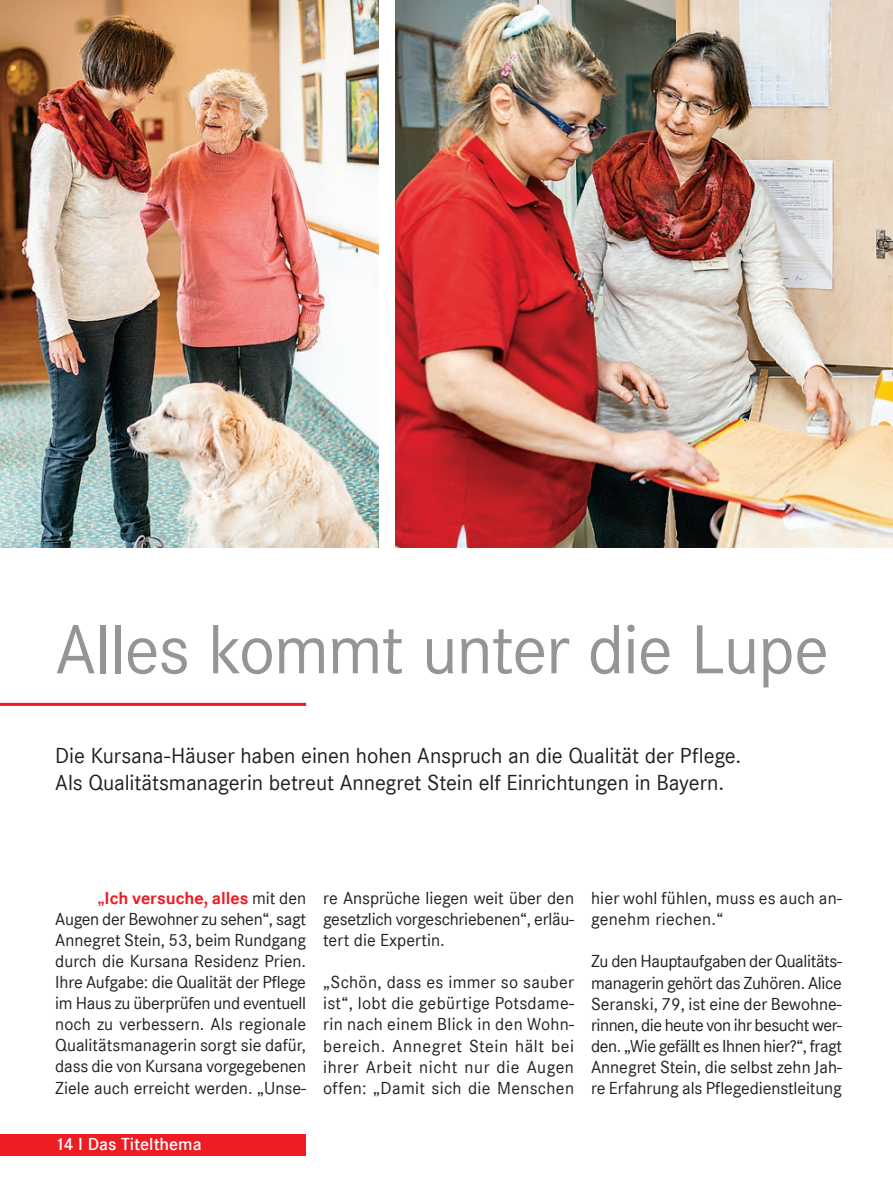
<style>
.page{position:relative;width:893px;height:1191px;background:#fff}
.page>*{position:absolute;margin:0;border:0;box-sizing:border-box;transform-origin:0 0}
.t1{font:72px "Corporate S";letter-spacing:-.02em;color:#939598}
.t2{font:22.5px/27px "Corporate S";letter-spacing:-.005em;color:#231f20}
.t3{font:18px/21px "Corporate S";color:#231f20;text-align:justify}
.t4{font:600 18px "Corporate S";color:#fff}
.s1{font-weight:700;color:#ee1d23}
</style>
<div class="page">
<hr style="left:0;top:703px;width:306px;height:3px;background:#ee1d23">
<img style="left:395px;top:0;width:498px;height:547px">
<img style="left:0;top:0;width:378px;height:547px">
<div style="left:0;top:1134px;width:306px;height:22px;background:#ee1d23"></div>
<h1 class="t1" style="left:55px;top:608px;width:775px">Alles kommt unter die Lupe</h1>
<p class="t2" style="left:55px;top:742px;width:687px">Die Kursana-Häuser haben einen hohen Anspruch an die Qualität der Pflege.<br>Als Qualitätsmanagerin betreut Annegret Stein elf Einrichtungen in Bayern.</p>
<p class="t3" style="left:55px;top:888px;width:252px;text-indent:43px"><span class="s1">„Ich versuche, alles</span> mit den Augen der Bewohner zu sehen“, sagt Annegret Stein, 53, beim Rundgang durch die Kursana Residenz Prien.<br>Ihre Aufgabe: die Qualität der Pflege im Haus zu überprüfen und eventuell noch zu verbessern. Als regionale Qualitätsmanagerin sorgt sie dafür, dass die von Kursana vorgegebenen Ziele auch erreicht werden. „Unse-</p>
<p class="t3" style="left:323px;top:888px;width:252px">re Ansprüche liegen weit über den gesetzlich vorgeschriebenen“, erläu&shy;tert die Expertin.</p>
<p class="t3" style="left:323px;top:972px;width:252px">„Schön, dass es immer so sauber ist“, lobt die gebürtige Potsdame&shy;rin nach einem Blick in den Wohn&shy;bereich. Annegret Stein hält bei ihrer Arbeit nicht nur die Augen offen: „Damit sich die Menschen</p>
<p class="t4" style="left:55px;top:1134px;width:148px">14 I Das Titelthema</p>
<p class="t3" style="left:591px;top:888px;width:252px">hier wohl fühlen, muss es auch an&shy;genehm riechen.“</p>
<p class="t3" style="left:591px;top:951px;width:252px">Zu den Hauptaufgaben der Qualitäts&shy;managerin gehört das Zuhören. Alice Seranski, 79, ist eine der Bewohne&shy;rinnen, die heute von ihr besucht wer&shy;den. „Wie gefällt es Ihnen hier?“, fragt Annegret Stein, die selbst zehn Jah&shy;re Erfahrung als Pflegedienstleitung</p>
</div>
